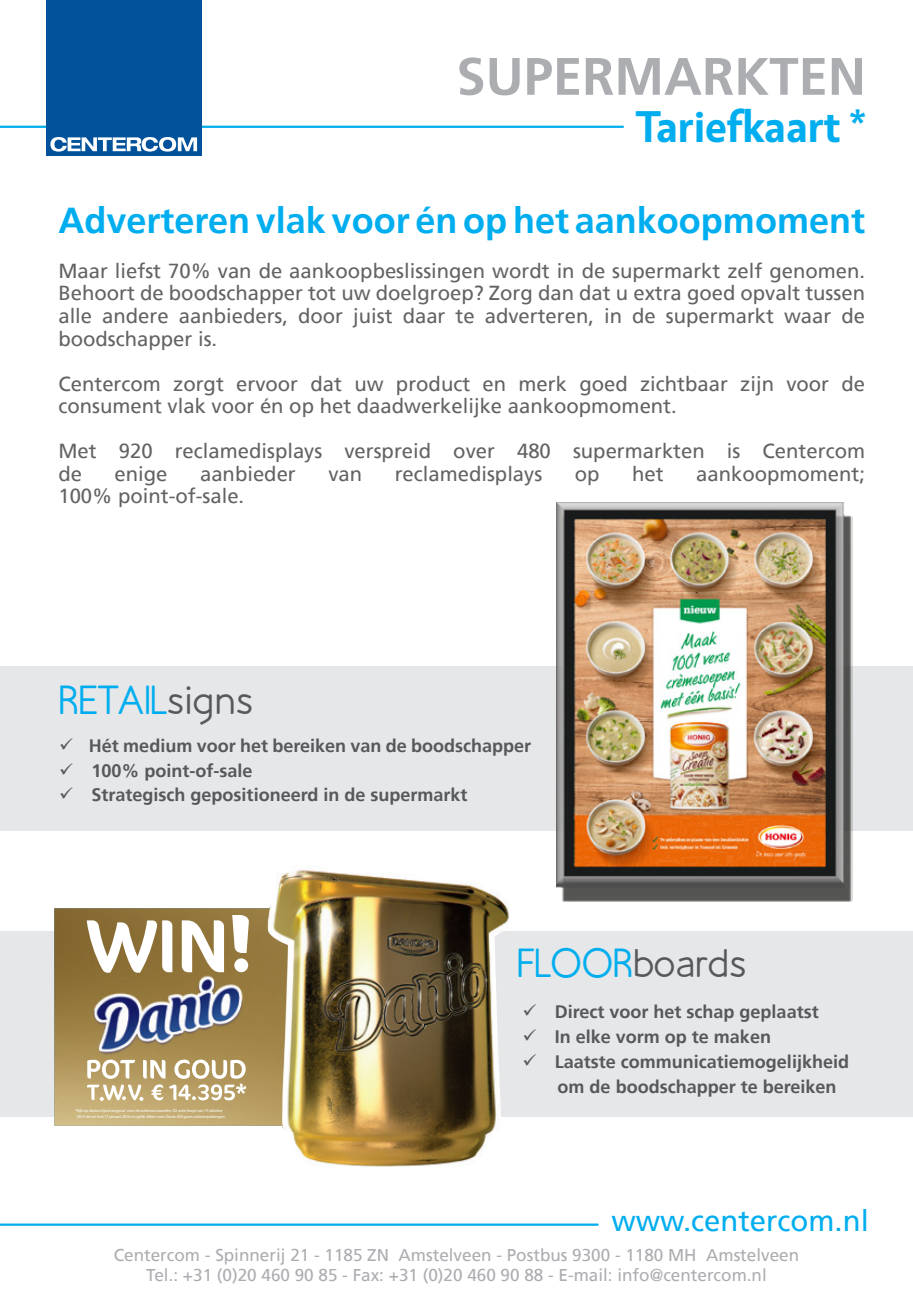
<style>
.page{position:relative;width:913px;height:1308px;background:#fff}
.page>*{position:absolute;margin:0;border:0;box-sizing:border-box;transform-origin:0 0}
.t1{font:700 52.65px "Frutiger 65";color:#acadb1}
.t2{font:700 45px "Vegur";color:#00aeef}
.t3{font:700 44.32px "Beo";color:#57585a}
.t4{font:700 44.32px "Beo";color:#00aeef}
.Opsomming_Pltt_Tkst{font:700 36px "Frutiger 65";color:#00aeef}
.t5{font:29.25px "Frutiger 55 Roman";color:#00aeef}
.Opsomming_Pltt_Tkst-2{font:20.25px/22.5px "Frutiger 55 Roman";color:#636366}
.Opsomming_Pltt_Tkst-3{font:700 18px "Frutiger 65";color:#57585a}
.t6{font:17.1px/20.5px "Frutiger 55 Roman";color:#acadb1;text-align:center}
.t7{font:italic 4.27px/5.2px "Gotham";letter-spacing:-.025em;color:#fff}
.s1{color:#57585a}
.s2{color:#00aeef}
</style>
<div class="page">
<hr style="left:0;top:126px;width:622px;height:2px;background:#00aeef">
<div style="left:46px;top:0;width:156px;height:156px;background:#01529a"></div>
<svg style="left:50px;top:137px;width:147px;height:15px"></svg>
<hr style="left:0;top:1223px;width:597px;height:2px;background:#00aeef">
<div style="left:0;top:931px;width:912px;height:185px;background:#e6e7e9"></div>
<img style="left:54px;top:908px;width:213px;height:218px">
<img style="left:88px;top:968px;width:163px;height:100px">
<svg style="left:87px;top:1059px;width:159px;height:41px;background:#cebc96"></svg>
<img style="left:267px;top:870px;width:247px;height:297px">
<svg style="left:182px;top:920px;width:42px;height:52px;background:#d9cfbb"></svg>
<svg style="left:232px;top:915px;width:17px;height:38px"></svg>
<svg style="left:87px;top:920px;width:85px;height:52px;background:#c6b89c"></svg>
<div style="left:234px;top:958px;width:14px;height:14px;background:#fff;border-radius:50%"></div>
<div style="left:0;top:666px;width:912px;height:165px;background:#e6e7e9"></div>
<img style="left:556px;top:502px;width:296px;height:400px">
<p class="t1" style="left:456px;top:46px;width:411px">SUPERMARKTEN</p>
<h2 class="t2" style="left:635px;top:102px;width:232px">Tariefkaart <sup>*</sup></h2>
<p class="Opsomming_Pltt_Tkst" style="left:58px;top:199px;width:807px">Adverteren vlak voor én op het aankoopmoment</p>
<p class="Opsomming_Pltt_Tkst-2" style="left:58px;top:260px;width:807px;text-align:justify">Maar liefst 70% van de aankoopbeslissingen wordt in de supermarkt zelf genomen.<br>Behoort de boodschapper tot uw doelgroep? Zorg dan dat u extra goed opvalt tussen alle andere aanbieders, door juist daar te adverteren, in de supermarkt waar de boodschapper is.</p>
<p class="Opsomming_Pltt_Tkst-2" style="left:58px;top:372px;width:807px">Centercom zorgt ervoor dat uw product en merk goed zichtbaar zijn voor de consument vlak voor én op het daadwerkelijke aankoopmoment.</p>
<p class="Opsomming_Pltt_Tkst-2" style="left:58px;top:440px;width:807px">Met 920 reclamedisplays verspreid over 480 supermarkten is Centercom de</p>
<p class="Opsomming_Pltt_Tkst-2" style="left:114px;top:462px;width:54px">enige</p>
<p class="Opsomming_Pltt_Tkst-2" style="left:200px;top:462px;width:97px">aanbieder</p>
<p class="Opsomming_Pltt_Tkst-2" style="left:328px;top:462px;width:35px">van</p>
<p class="Opsomming_Pltt_Tkst-2" style="left:394px;top:462px;width:149px">reclamedisplays</p>
<p class="Opsomming_Pltt_Tkst-2" style="left:574px;top:462px;width:26px">op</p>
<p class="Opsomming_Pltt_Tkst-2" style="left:631px;top:462px;width:33px">het</p>
<p class="Opsomming_Pltt_Tkst-2" style="left:695px;top:462px;width:170px">aankoopmoment;</p>
<p class="Opsomming_Pltt_Tkst-2" style="left:58px;top:485px;width:187px">100% point-of-sale.</p>
<p class="t4" style="left:59px;top:674px;width:195px">RETAIL<span class="s1">signs</span></p>
<p class="Opsomming_Pltt_Tkst-3" style="left:59px;top:735px;width:473px">✓ Hét medium voor het bereiken van de boodschapper</p>
<p class="Opsomming_Pltt_Tkst-3" style="left:59px;top:759px;width:195px">✓ 100% point-of-sale</p>
<p class="Opsomming_Pltt_Tkst-3" style="left:59px;top:784px;width:409px">✓ Strategisch gepositioneerd in de supermarkt</p>
<p class="t3" style="left:517px;top:937px;width:231px"><span class="s2">FLOOR</span>boards</p>
<p class="t7" style="left:77px;top:1108px;width:150px;text-indent:-2px">*Kijk op danio.nl/potvangoud voor de actievoorwaarden. De actie loopt van 19 oktober<br>2015 tot en met 17 januari 2016 en geldt alleen voor Danio 450 gram actieverpakkingen.</p>
<p class="Opsomming_Pltt_Tkst-3" style="left:522px;top:1001px;width:297px">✓ Direct voor het schap geplaatst</p>
<p class="Opsomming_Pltt_Tkst-3" style="left:522px;top:1026px;width:250px">✓ In elke vorm op te maken</p>
<p class="Opsomming_Pltt_Tkst-3" style="left:522px;top:1051px;width:328px">✓ Laatste communicatiemogelijkheid</p>
<p class="Opsomming_Pltt_Tkst-3" style="left:557px;top:1076px;width:280px">om de boodschapper te bereiken</p>
<h3 class="t5" style="left:611px;top:1203px;width:259px">www.centercom.nl</h3>
<p class="t6" style="left:114px;top:1244px;width:686px">Centercom - Spinnerij 21 - 1185 ZN Amstelveen - Postbus 9300 - 1180 MH Amstelveen<br>Tel.: +31 (0)20 460 90 85 - Fax: +31 (0)20 460 90 88 - E-mail: info@centercom.nl</p>
</div>
